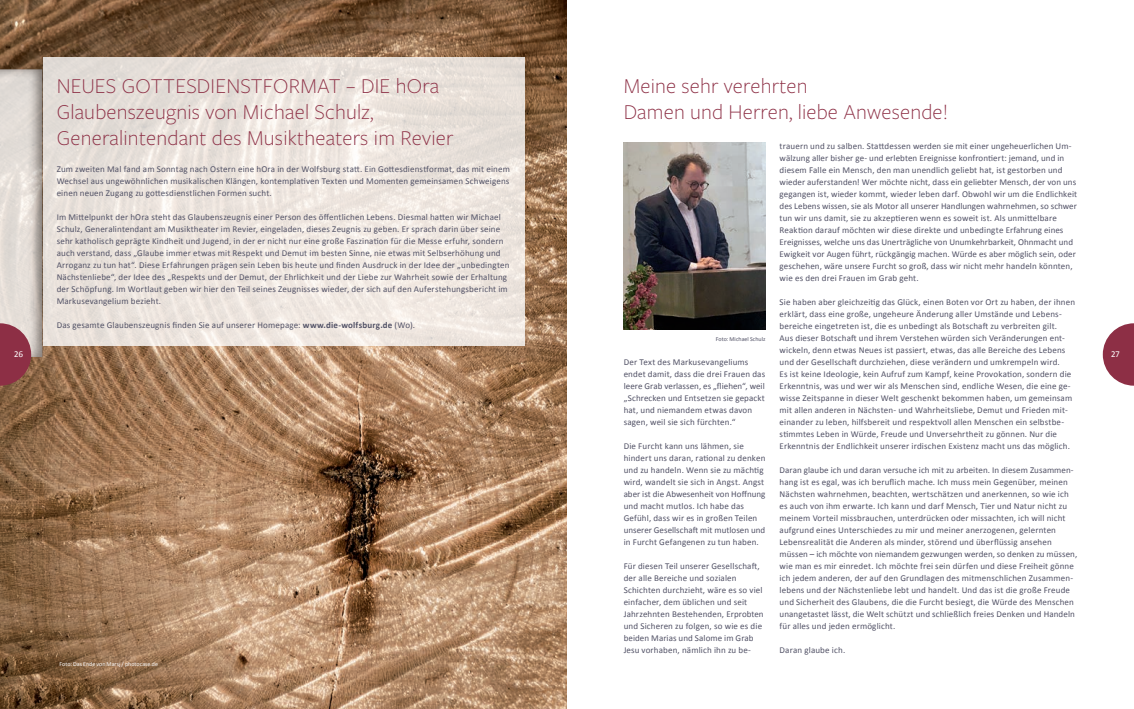
<style>
.page{position:relative;width:1134px;height:709px;background:#fff}
.page>*{position:absolute;margin:0;border:0;box-sizing:border-box;transform-origin:0 0}
.t1{font:300 22px/26px "Freight Sans Pro";letter-spacing:.01em;color:#8d2f45}
.t2{font:9px/12px "Calibri";letter-spacing:.015em;color:#525266}
.t3{font:9px "Calibri";color:#fff}
.t4{font:6px "Calibri";color:#fff}
.t5{font:6px "Calibri";color:#525266}
.s1{font-weight:700}
</style>
<div class="page">
<img style="left:624px;top:142px;width:141px;height:188px">
<svg style="left:1103px;top:323px;width:31px;height:63px"></svg>
<img style="left:0;top:0;width:567px;height:709px">
<svg style="left:43px;top:57px;width:481px;height:288px;background:#ece4de"></svg>
<div style="left:0;top:65px;width:46px;height:292px;background:#231f20;opacity:.6"></div>
<svg style="left:0;top:69px;width:43px;height:317px;background:#c9b7b3"></svg>
<p class="t3" style="left:14px;top:348px;width:11px">26</p>
<h1 class="t1" style="left:57px;top:72px;width:398px">NEUES GOTTESDIENSTFORMAT – DIE hOra<br>Glaubenszeugnis von Michael Schulz,<br>Generalintendant des Musiktheaters im Revier</h1>
<p class="t2" style="left:57px;top:163px;width:455px;text-align:justify">Zum zweiten Mal fand am Sonntag nach Ostern eine hOra in der Wolfsburg statt. Ein Gottesdienstformat, das mit einem Wechsel aus ungewöhnlichen musikalischen Klängen, kontemplativen Texten und Momenten gemeinsamen Schweigens einen neuen Zugang zu gottesdienstlichen Formen sucht.</p>
<p class="t2" style="left:57px;top:211px;width:454px">Im Mittelpunkt der hOra steht das Glaubenszeugnis einer Person des öffentlichen Lebens. Diesmal hatten wir Michael Schulz, Generalintendant am Musiktheater im Revier, eingeladen, dieses Zeugnis zu geben. Er sprach darin über seine sehr katholisch geprägte Kindheit und Jugend, in der er nicht nur eine große Faszination für die Messe erfuhr, sondern auch verstand, dass „Glaube immer etwas mit Respekt und Demut im besten Sinne, nie etwas mit Selbserhöhung und Arroganz zu tun hat“. Diese Erfahrungen prägen sein Leben bis heute und finden Ausdruck in der Idee der „unbedingten Nächstenliebe“, der Idee des „Respekts und der Demut, der Ehrlichkeit und der Liebe zur Wahrheit sowie der Erhaltung der Schöpfung. Im Wortlaut geben wir hier den Teil seines Zeugnisses wieder, der sich auf den Auferstehungsbericht im Markusevangelium bezieht.</p>
<p class="t2" style="left:57px;top:319px;width:360px">Das gesamte Glaubenszeugnis finden Sie auf unserer Homepage: <span class="s1">www.die-wolfsburg.de</span> (Wo).</p>
<p class="t4" style="left:60px;top:660px;width:100px">Foto: Das Ende von Marsj / photocase.de</p>
<h1 class="t1" style="left:624px;top:72px;width:326px">Meine sehr verehrten<br>Damen und Herren, liebe Anwesende!</h1>
<p class="t5" style="left:716px;top:336px;width:51px">Foto: Michael Schulz</p>
<p class="t2" style="left:624px;top:355px;width:143px">Der Text des Markusevangeliums endet damit, dass die drei Frauen das leere Grab verlassen, es „fliehen“, weil „Schrecken und Entsetzen sie gepackt hat, und niemandem etwas davon sagen, weil sie sich fürchten.“</p>
<p class="t2" style="left:624px;top:439px;width:143px">Die Furcht kann uns lähmen, sie hindert uns daran, rational zu denken und zu handeln. Wenn sie zu mächtig wird, wandelt sie sich in Angst. Angst aber ist die Abwesenheit von Hoffnung und macht mutlos. Ich habe das Gefühl, dass wir es in großen Teilen unserer Gesellschaft mit mutlosen und in Furcht Gefangenen zu tun haben.</p>
<p class="t2" style="left:624px;top:559px;width:141px">Für diesen Teil unserer Gesellschaft, der alle Bereiche und sozialen Schichten durchzieht, wäre es so viel einfacher, dem üblichen und seit Jahrzehnten Bestehenden, Erprobten und Sicheren zu folgen, so wie es die beiden Marias und Salome im Grab Jesu vorhaben, nämlich ihn zu be-</p>
<p class="t2" style="left:780px;top:139px;width:299px">trauern und zu salben. Stattdessen werden sie mit einer ungeheuerlichen Um&shy;wälzung aller bisher ge- und erlebten Ereignisse konfrontiert: jemand, und in diesem Falle ein Mensch, den man unendlich geliebt hat, ist gestorben und wieder auferstanden! Wer möchte nicht, dass ein geliebter Mensch, der von uns gegangen ist, wieder kommt, wieder leben darf. Obwohl wir um die Endlichkeit des Lebens wissen, sie als Motor all unserer Handlungen wahrnehmen, so schwer tun wir uns damit, sie zu akzeptieren wenn es soweit ist. Als unmittelbare Reaktion darauf möchten wir diese direkte und unbedingte Erfahrung eines Ereignisses, welche uns das Unerträgliche von Unumkehrbarkeit, Ohnmacht und Ewigkeit vor Augen führt, rückgängig machen. Würde es aber möglich sein, oder geschehen, wäre unsere Furcht so groß, dass wir nicht mehr handeln könnten, wie es den drei Frauen im Grab geht.</p>
<p class="t2" style="left:780px;top:295px;width:297px">Sie haben aber gleichzeitig das Glück, einen Boten vor Ort zu haben, der ihnen erklärt, dass eine große, ungeheure Änderung aller Umstände und Lebens&shy;bereiche eingetreten ist, die es unbedingt als Botschaft zu verbreiten gilt.<br>Aus dieser Botschaft und ihrem Verstehen würden sich Veränderungen ent&shy;wickeln, denn etwas Neues ist passiert, etwas, das alle Bereiche des Lebens und der Gesellschaft durchziehen, diese verändern und umkrempeln wird.<br>Es ist keine Ideologie, kein Aufruf zum Kampf, keine Provokation, sondern die Erkenntnis, was und wer wir als Menschen sind, endliche Wesen, die eine ge&shy;wisse Zeitspanne in dieser Welt geschenkt bekommen haben, um gemeinsam mit allen anderen in Nächsten- und Wahrheitsliebe, Demut und Frieden mit&shy;einander zu leben, hilfsbereit und respektvoll allen Menschen ein selbstbe&shy;stimmtes Leben in Würde, Freude und Unversehrtheit zu gönnen. Nur die Erkenntnis der Endlichkeit unserer irdischen Existenz macht uns das möglich.</p>
<p class="t2" style="left:780px;top:463px;width:299px">Daran glaube ich und daran versuche ich mit zu arbeiten. In diesem Zusammen&shy;hang ist es egal, was ich beruflich mache. Ich muss mein Gegenüber, meinen Nächsten wahrnehmen, beachten, wertschätzen und anerkennen, so wie ich es auch von ihm erwarte. Ich kann und darf Mensch, Tier und Natur nicht zu meinem Vorteil missbrauchen, unterdrücken oder missachten, ich will nicht aufgrund eines Unterschiedes zu mir und meiner anerzogenen, gelernten Lebensrealität die Anderen als minder, störend und überflüssig ansehen müssen – ich möchte von niemandem gezwungen werden, so denken zu müssen, wie man es mir einredet. Ich möchte frei sein dürfen und diese Freiheit gönne ich jedem anderen, der auf den Grundlagen des mitmenschlichen Zusammen&shy;lebens und der Nächstenliebe lebt und handelt. Und das ist die große Freude und Sicherheit des Glaubens, die die Furcht besiegt, die Würde des Menschen unangetastet lässt, die Welt schützt und schließlich freies Denken und Handeln für alles und jeden ermöglicht.</p>
<p class="t2" style="left:780px;top:643px;width:67px">Daran glaube ich.</p>
<p class="t3" style="left:1111px;top:348px;width:10px">27</p>
</div>
